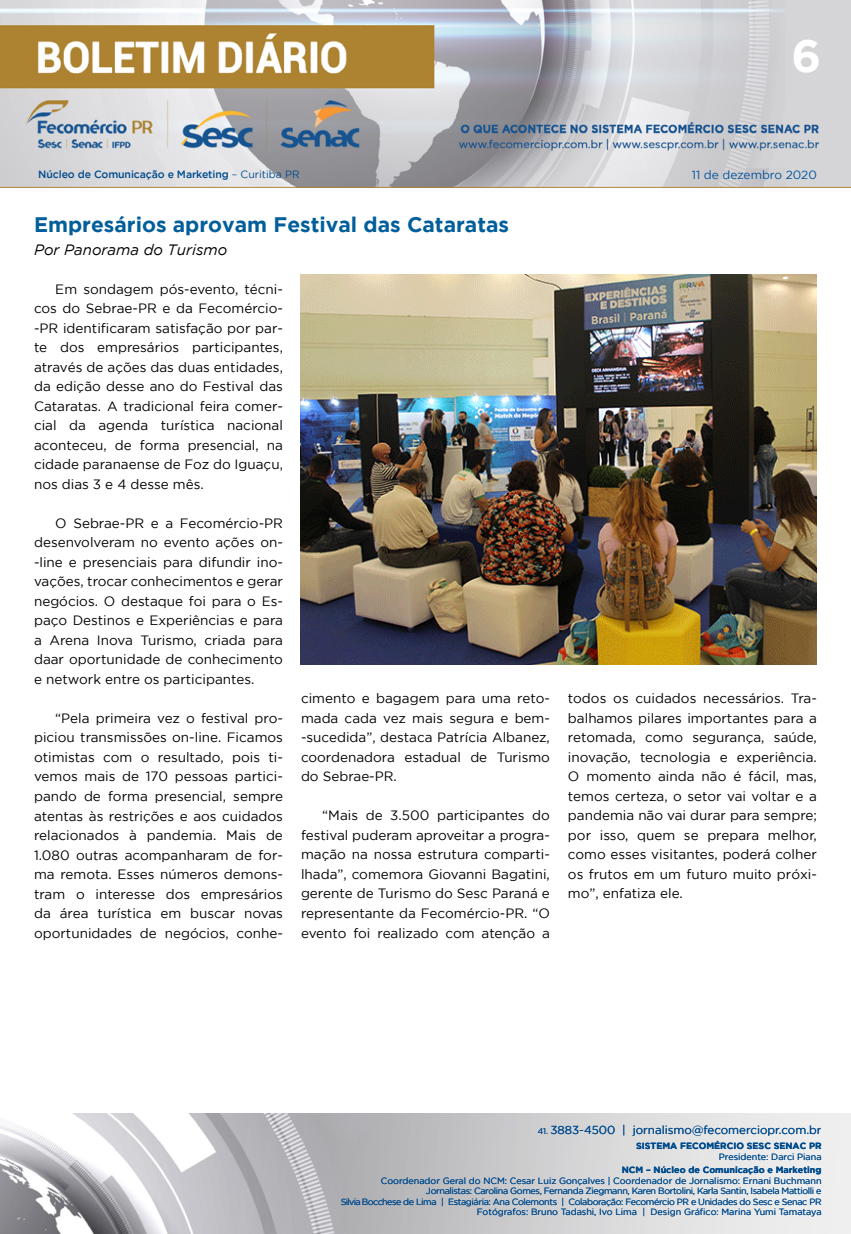
<style>
.page{position:relative;width:851px;height:1234px;background:#fff}
.page>*{position:absolute;margin:0;border:0;box-sizing:border-box;transform-origin:0 0}
.t1{font:700 45px "Gotham";color:#fff}
.t2{font:700 21px "Gotham";color:#005e9b}
.t3{font:italic 15px "Gotham";color:#000}
.t4{font:13.5px/19.5px "Gotham";color:#000;text-align:justify}
.t5{font:11.85px "Gotham";color:#00529c}
.t6{font:11.55px "Gotham";color:#004b8d}
.t7{font:500 10.5px "Gotham";letter-spacing:-.01em;color:#004b8d}
.t8{font:9px/10.5px "Gotham";letter-spacing:-.04em;color:#004b8d;text-align:right}
.t9{font:700 9px "Gotham";color:#004b8d}
.t10{font:9px "Gotham";color:#004b8d}
.s1{font-weight:400}
.s2{font-size:8.25px}
</style>
<div class="page">
<img style="left:0;top:0;width:850px;height:188px">
<img style="left:0;top:1113px;width:850px;height:120px">
<img style="left:300px;top:274px;width:516px;height:390px">
<h1 class="t1" style="left:791px;top:30px;width:31px">6</h1>
<p class="t7" style="left:38px;top:168px;width:263px">Núcleo de Comunicação e Marketing <span class="s1">– Curitiba PR</span></p>
<p class="t5" style="left:691px;top:168px;width:127px">11 de dezembro 2020</p>
<h2 class="t2" style="left:34px;top:212px;width:476px">Empresários aprovam Festival das Cataratas</h2>
<p class="t3" style="left:34px;top:241px;width:195px">Por Panorama do Turismo</p>
<p class="t4" style="left:34px;top:279px;width:250px;text-indent:21px">Em sondagem pós-evento, técni&shy;cos do Sebrae-PR e da Fecomércio--PR identificaram satisfação por par&shy;te dos empresários participantes, através de ações das duas entidades, da edição desse ano do Festival das Cataratas. A tradicional feira comer&shy;cial da agenda turística nacional aconteceu, de forma presencial, na cidade paranaense de Foz do Iguaçu, nos dias 3 e 4 desse mês.</p>
<p class="t4" style="left:34px;top:513px;width:250px;text-indent:21px">O Sebrae-PR e a Fecomércio-PR desenvolveram no evento ações on--line e presenciais para difundir ino&shy;vações, trocar conhecimentos e gerar negócios. O destaque foi para o Es&shy;paço Destinos e Experiências e para a Arena Inova Turismo, criada para daar oportunidade de conhecimento e network entre os participantes.</p>
<p class="t4" style="left:34px;top:708px;width:250px;text-indent:21px">“Pela primeira vez o festival pro&shy;piciou transmissões on-line. Ficamos otimistas com o resultado, pois ti&shy;vemos mais de 170 pessoas partici&shy;pando de forma presencial, sempre atentas às restrições e aos cuidados relacionados à pandemia. Mais de 1.080 outras acompanharam de for&shy;ma remota. Esses números demons&shy;tram o interesse dos empresários da área turística em buscar novas oportunidades de negócios, conhe-</p>
<p class="t4" style="left:301px;top:688px;width:250px">cimento e bagagem para uma reto&shy;mada cada vez mais segura e bem--sucedida”, destaca Patrícia Albanez, coordenadora estadual de Turismo do Sebrae-PR.</p>
<p class="t4" style="left:301px;top:805px;width:250px;text-indent:21px">“Mais de 3.500 participantes do festival puderam aproveitar a progra&shy;mação na nossa estrutura comparti&shy;lhada”, comemora Giovanni Bagatini, gerente de Turismo do Sesc Paraná e representante da Fecomércio-PR. “O evento foi realizado com atenção a</p>
<p class="t4" style="left:568px;top:688px;width:250px">todos os cuidados necessários. Tra&shy;balhamos pilares importantes para a retomada, como segurança, saúde, inovação, tecnologia e experiência.<br>O momento ainda não é fácil, mas, temos certeza, o setor vai voltar e a pandemia não vai durar para sempre; por isso, quem se prepara melhor, como esses visitantes, poderá colher os frutos em um futuro muito próxi&shy;mo”, enfatiza ele.</p>
<p class="t6" style="left:537px;top:1123px;width:285px"><span class="s2">41.</span> 3883-4500 | jornalismo@fecomerciopr.com.br</p>
<p class="t9" style="left:636px;top:1140px;width:187px">SISTEMA FECOMÉRCIO SESC SENAC PR</p>
<p class="t10" style="left:718px;top:1151px;width:104px">Presidente: Darci Piana</p>
<p class="t9" style="left:621px;top:1164px;width:201px">NCM – Núcleo de Comunicação e Marketing</p>
<p class="t8" style="left:341px;top:1174px;width:482px">Coordenador Geral do NCM: Cesar Luiz Gonçalves | Coordenador de Jornalismo: Ernani Buchmann Jornalistas: Carolina Gomes, Fernanda Ziegmann, Karen Bortolini, Karla Santin, Isabela Mattiolli e<br>Silvia Bocchese de Lima | Estagiária: Ana Colemonts | Colaboração: Fecomércio PR e Unidades do Sesc e Senac PR Fotógrafos: Bruno Tadashi, Ivo Lima | Design Gráfico: Marina Yumi Tamataya</p>
</div>
